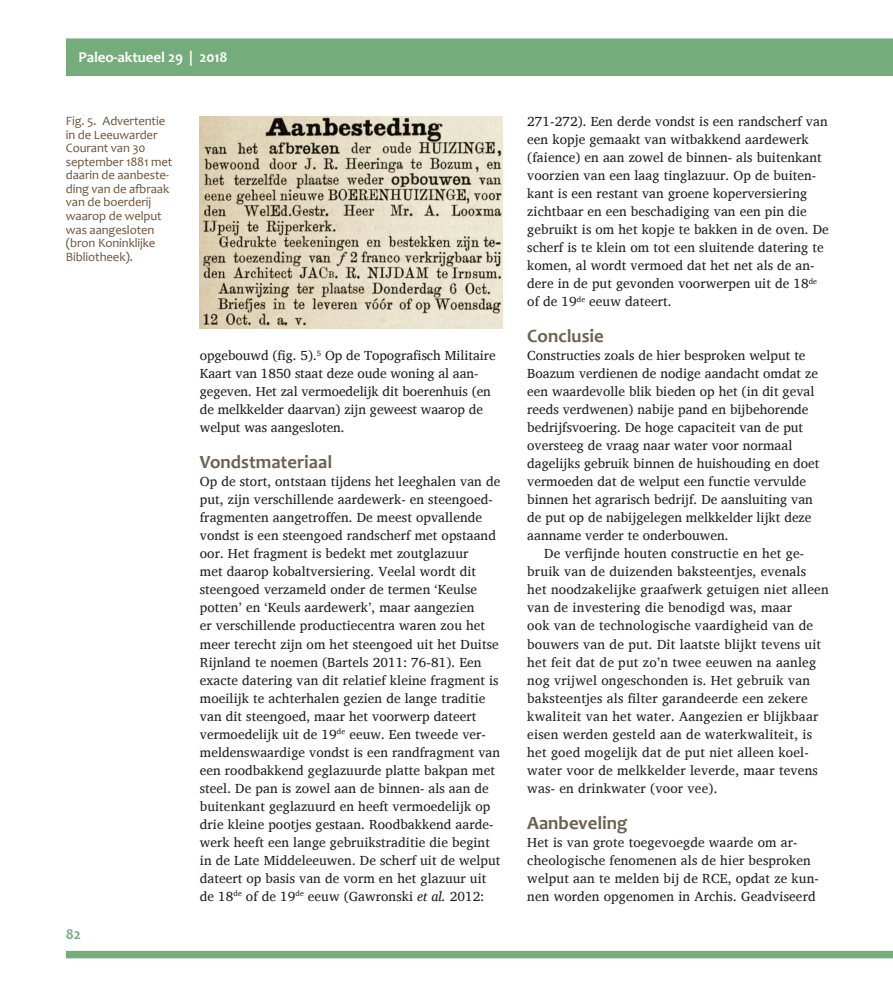
<style>
.page{position:relative;width:893px;height:1000px;background:#fff}
.page>*{position:absolute;margin:0;border:0;box-sizing:border-box;transform-origin:0 0}
.Kopje{font:700 18.75px "Candara";color:#6d624e}
.t1{font:700 15px "Candara";letter-spacing:-.005em;color:#fff}
.t2{font:700 15px "Candara";color:#75ac7b}
.Plat{font:13.5px/18px "Charis SIL";letter-spacing:.005em;color:#231f20}
.Afbeeldingstekst{font:12.75px/13.5px "Candara";letter-spacing:-.01em;color:#6e5136}
.s1{font-style:italic}
</style>
<div class="page">
<div style="left:66px;top:38px;width:827px;height:38px;background:#75ac7b"></div>
<div style="left:66px;top:950px;width:827px;height:8px;background:#75ac7b"></div>
<img style="left:200px;top:116px;width:302px;height:212px">
<p class="t1" style="left:79px;top:48px;width:150px">Paleo-aktueel 29 | 2018</p>
<p class="Afbeeldingstekst" style="left:66px;top:114px;width:108px">Fig. 5. Advertentie in de Leeuwarder<br>Courant van 30 september 1881 met daarin de aanbeste&shy;ding van de afbraak van de boerderij waarop de welput was aangesloten (bron Koninklijke<br>Bibliotheek).</p>
<p class="t2" style="left:66px;top:924px;width:17px">82</p>
<p class="Plat" style="left:200px;top:346px;width:297px">opgebouwd (fig. 5).<sup>5</sup> Op de Topografisch Militaire Kaart van 1850 staat deze oude woning al aan&shy;gegeven. Het zal vermoedelijk dit boerenhuis (en de melkkelder daarvan) zijn geweest waarop de welput was aangesloten.</p>
<p class="Kopje" style="left:200px;top:450px;width:134px">Vondstmateriaal</p>
<p class="Plat" style="left:200px;top:472px;width:302px">Op de stort, ontstaan tijdens het leeghalen van de put, zijn verschillende aardewerk- en steengoed&shy;fragmenten aangetroffen. De meest opvallende vondst is een steengoed randscherf met opstaand oor. Het fragment is bedekt met zoutglazuur<br>met daarop kobaltversiering. Veelal wordt dit steengoed verzameld onder de termen ‘Keulse potten’ en ‘Keuls aardewerk’, maar aangezien<br>er verschillende productiecentra waren zou het meer terecht zijn om het steengoed uit het Duitse Rijnland te noemen (Bartels 2011: 76-81). Een exacte datering van dit relatief kleine fragment is moeilijk te achterhalen gezien de lange traditie van dit steengoed, maar het voorwerp dateert vermoedelijk uit de 19<sup>de</sup> eeuw. Een tweede ver&shy;meldenswaardige vondst is een randfragment van een roodbakkend geglazuurde platte bakpan met steel. De pan is zowel aan de binnen- als aan de buitenkant geglazuurd en heeft vermoedelijk op drie kleine pootjes gestaan. Roodbakkend aarde&shy;werk heeft een lange gebruikstraditie die begint in de Late Middeleeuwen. De scherf uit de welput dateert op basis van de vorm en het glazuur uit de 18<sup>de</sup> of de 19<sup>de</sup> eeuw (Gawronski <span class="s1">et al.</span> 2012:</p>
<p class="Plat" style="left:527px;top:112px;width:303px">271-272). Een derde vondst is een randscherf van een kopje gemaakt van witbakkend aardewerk (faience) en aan zowel de binnen- als buitenkant voorzien van een laag tinglazuur. Op de buiten&shy;kant is een restant van groene koperversiering zichtbaar en een beschadiging van een pin die gebruikt is om het kopje te bakken in de oven. De scherf is te klein om tot een sluitende datering te komen, al wordt vermoed dat het net als de an&shy;dere in de put gevonden voorwerpen uit de 18<sup>de </sup>of de 19<sup>de</sup> eeuw dateert.</p>
<p class="Kopje" style="left:527px;top:324px;width:78px">Conclusie</p>
<p class="Plat" style="left:527px;top:346px;width:293px">Constructies zoals de hier besproken welput te Boazum verdienen de nodige aandacht omdat ze een waardevolle blik bieden op het (in dit geval reeds verdwenen) nabije pand en bijbehorende bedrijfsvoering. De hoge capaciteit van de put oversteeg de vraag naar water voor normaal dagelijks gebruik binnen de huishouding en doet vermoeden dat de welput een functie vervulde binnen het agrarisch bedrijf. De aansluiting van de put op de nabijgelegen melkkelder lijkt deze aanname verder te onderbouwen.</p>
<p class="Plat" style="left:527px;top:544px;width:303px;text-indent:17px">De verfijnde houten constructie en het ge&shy;bruik van de duizenden baksteentjes, evenals het noodzakelijke graafwerk getuigen niet alleen van de investering die benodigd was, maar<br>ook van de technologische vaardigheid van de bouwers van de put. Dit laatste blijkt tevens uit het feit dat de put zo’n twee eeuwen na aanleg nog vrijwel ongeschonden is. Het gebruik van baksteentjes als filter garandeerde een zekere kwaliteit van het water. Aangezien er blijkbaar eisen werden gesteld aan de waterkwaliteit, is het goed mogelijk dat de put niet alleen koel&shy;water voor de melkkelder leverde, maar tevens was- en drinkwater (voor vee).</p>
<p class="Kopje" style="left:527px;top:810px;width:102px">Aanbeveling</p>
<p class="Plat" style="left:527px;top:832px;width:293px">Het is van grote toegevoegde waarde om ar&shy;cheologische fenomenen als de hier besproken welput aan te melden bij de RCE, opdat ze kun&shy;nen worden opgenomen in Archis. Geadviseerd</p>
</div>
